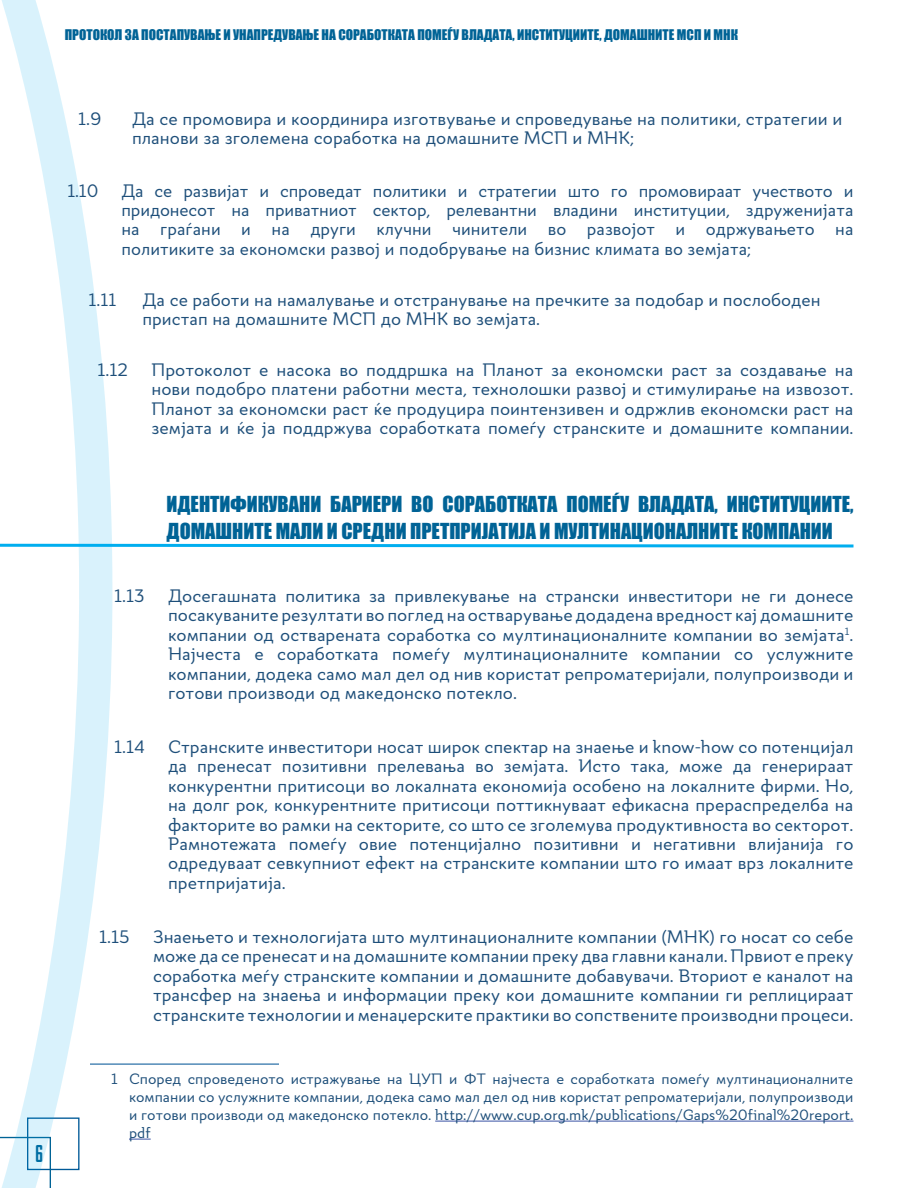
<style>
.page{position:relative;width:918px;height:1188px;background:#fff}
.page>*{position:absolute;margin:0;border:0;box-sizing:border-box;transform-origin:0 0}
.t1{font:24.3px "AA Duke Fill";color:#006396}
.t2{font:20.25px/27px "Impact";color:#006396}
.t3{font:18px/19.4px "Quiza Pro";color:#1e4f7a;text-align:justify}
.t4{font:15px/18px "Quiza Pro";color:#1e4f7a;text-align:justify}
.t5{font:13.5px "Impact";color:#006396}
</style>
<div class="page">
<svg style="left:0;top:0;width:114px;height:1188px"></svg>
<hr style="left:90px;top:1064px;width:189px;height:1px;background:#17639f">
<hr style="left:435px;top:1121px;width:418px;height:1px;background:#3953a4">
<svg style="left:129px;top:1139px;width:22px;height:1px"></svg>
<svg style="left:0;top:542px;width:854px;height:7px"></svg>
<p class="t5" style="left:65px;top:24px;width:675px">ПРОТОКОЛ ЗА ПОСТАПУВАЊЕ И УНАПРЕДУВАЊЕ НА СОРАБОТКАТА ПОМЕЃУ ВЛАДАТА, ИНСТИТУЦИИТЕ, ДОМАШНИТЕ МСП И МНК</p>
<h1 class="t1" style="left:35px;top:1139px;width:10px">6</h1>
<p class="t3" style="left:78px;top:109px;width:25px">1.9</p>
<p class="t3" style="left:132px;top:109px;width:712px">Да се промовира и координира изготвување и спроведување на политики, стратегии и планови за зголемена соработка на домашните МСП и МНК;</p>
<p class="t3" style="left:68px;top:180px;width:32px">1.10</p>
<p class="t3" style="left:121px;top:180px;width:734px">Да се развијат и спроведат политики и стратегии што го промовираат учеството и придонесот на приватниот сектор, релевантни владини институции, здруженијата на граѓани и на други клучни чинители во развојот и одржувањето на политиките за економски развој и подобрување на бизнис климата во земјата;</p>
<p class="t3" style="left:88px;top:290px;width:29px">1.11</p>
<p class="t3" style="left:142px;top:290px;width:680px">Да се работи на намалување и отстранување на пречките за подобар и послободен пристап на домашните МСП до МНК во земјата.</p>
<p class="t3" style="left:98px;top:360px;width:32px">1.12</p>
<p class="t3" style="left:152px;top:360px;width:704px">Протоколот е насока во поддршка на Планот за економски раст за создавање на нови подобро платени работни места, технолошки развој и стимулирање на извозот.<br>Планот за економски раст ќе продуцира поинтензивен и одржлив економски раст на земјата и ќе ја поддржува соработката помеѓу странските и домашните компании.</p>
<p class="t2" style="left:166px;top:490px;width:689px">ИДЕНТИФИКУВАНИ БАРИЕРИ ВО СОРАБОТКАТА ПОМЕЃУ ВЛАДАТА, ИНСТИТУЦИИТЕ,<br>ДОМАШНИТЕ МАЛИ И СРЕДНИ ПРЕТПРИЈАТИЈА И МУЛТИНАЦИОНАЛНИТЕ КОМПАНИИ</p>
<p class="t3" style="left:114px;top:586px;width:32px">1.13</p>
<p class="t3" style="left:168px;top:586px;width:687px">Досегашната политика за привлекување на странски инвеститори не ги донесе посакуваните резултати во поглед на остварување додадена вредност кај домашните компании од остварената соработка со мултинационалните компании во земјата<sup>1</sup>.<br>Најчеста е соработката помеѓу мултинационалните компании со услужните компании, додека само мал дел од нив користат репроматеријали, полупроизводи и готови производи од македонско потекло.</p>
<p class="t3" style="left:114px;top:737px;width:32px">1.14</p>
<p class="t3" style="left:168px;top:737px;width:687px">Странските инвеститори носат широк спектар на знаење и know-how со потенцијал да пренесат позитивни прелевања во земјата. Исто така, може да генерираат конкурентни притисоци во локалната економија особено на локалните фирми. Но, на долг рок, конкурентните притисоци поттикнуваат ефикасна прераспределба на факторите во рамки на секторите, со што се зголемува продуктивноста во секторот.<br>Рамнотежата помеѓу овие потенцијално позитивни и негативни влијанија го одредуваат севкупниот ефект на странските компании што го имаат врз локалните претпријатија.</p>
<p class="t3" style="left:99px;top:927px;width:32px">1.15</p>
<p class="t3" style="left:153px;top:927px;width:702px">Знаењето и технологијата што мултинационалните компании (МНК) го носат со себе може да се пренесат и на домашните компании преку два главни канали. Првиот е преку соработка меѓу странските компании и домашните добавувачи. Вториот е каналот на трансфер на знаења и информации преку кои домашните компании ги реплицираат странските технологии и менаџерските практики во сопствените производни процеси.</p>
<p class="t4" style="left:129px;top:1069px;width:726px;text-indent:-18px">1 Според спроведеното истражување на ЦУП и ФТ најчеста е соработката помеѓу мултинационалните компании со услужните компании, додека само мал дел од нив користат репроматеријали, полупроизводи и готови производи од македонско потекло. http://www.cup.org.mk/publications/Gaps%20final%20report. pdf</p>
</div>
